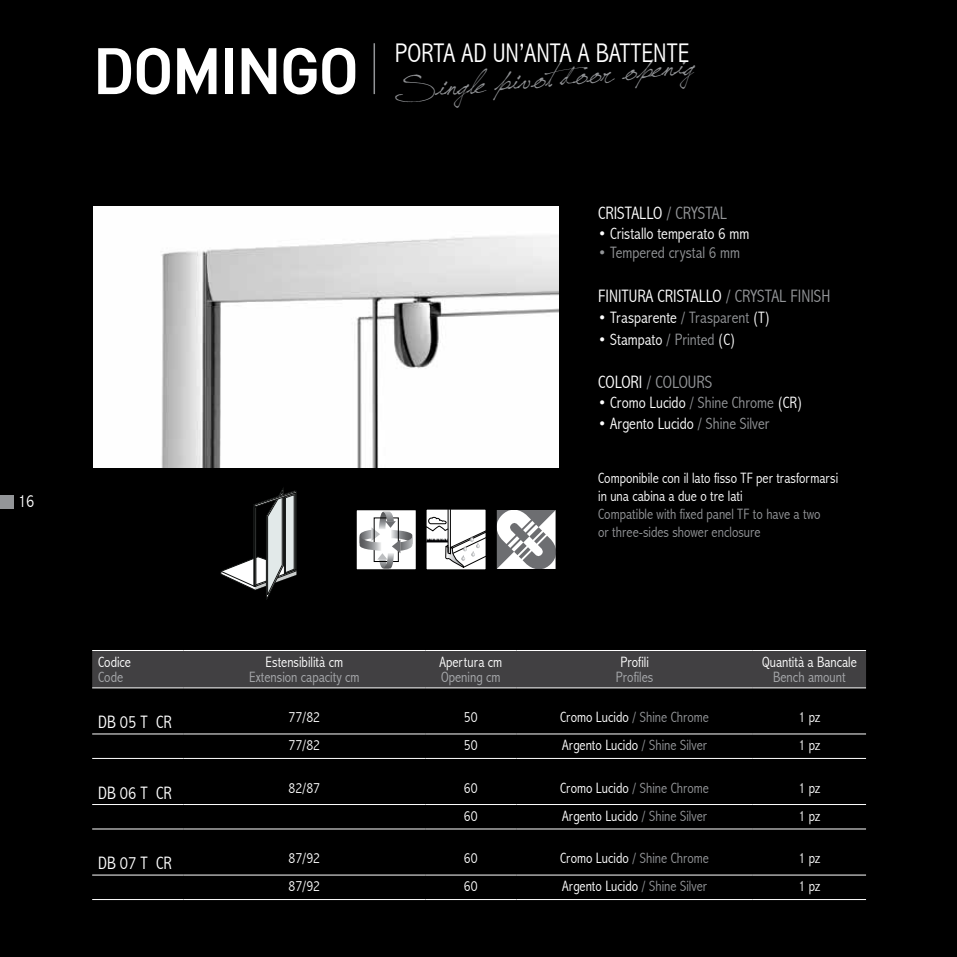
<style>
.page{position:relative;width:957px;height:957px;background:#000}
.page>*{position:absolute;margin:0;border:0;box-sizing:border-box;transform-origin:0 0}
.t1{font:700 64.5px "Abwechselnschrift";color:#fff}
.t2{font:37.35px "Jellyka Saint Andrew's Queen";color:#939598}
.t3{font:300 condensed 27px "Abadi";color:#fff}
.t4{font:300 condensed 18px "Abadi";color:#fff}
.t5{font:300 condensed 18px "Abadi";color:#939598}
.t6{font:300 condensed 16.5px "Abadi";color:#fff}
.t7{font:300 condensed 16.5px "Abadi";color:#939598}
.t8{font:300 condensed 15px/18px "Abadi";color:#fff}
.t9{font:300 condensed 15px/18px "Abadi";color:#939598}
.t10{font:300 condensed 15px "Abadi";color:#a7a9ac}
.s1{color:#939598}
.s2{color:#fff}
</style>
<div class="page">
<div style="left:0;top:495px;width:14px;height:13px;background:#939598"></div>
<hr style="left:373px;top:43px;width:2px;height:51px;background:#939598">
<img style="left:94px;top:206px;width:465px;height:262px">
<svg style="left:359px;top:510px;width:57px;height:60px;background:#d1d1d2"></svg>
<svg style="left:426px;top:509px;width:60px;height:59px;background:#d8d8d8"></svg>
<svg style="left:496px;top:510px;width:60px;height:59px;background:#b1b2b3"></svg>
<div style="left:92px;top:651px;width:774px;height:36px;background:#414042"></div>
<hr style="left:92px;top:650px;width:91px;height:1px;background:#fff">
<hr style="left:183px;top:650px;width:242px;height:1px;background:#fff">
<hr style="left:425px;top:650px;width:91px;height:1px;background:#fff">
<hr style="left:516px;top:650px;width:237px;height:1px;background:#fff">
<hr style="left:753px;top:650px;width:113px;height:1px;background:#fff">
<hr style="left:92px;top:687px;width:91px;height:1px;background:#fff">
<hr style="left:183px;top:687px;width:242px;height:1px;background:#fff">
<hr style="left:425px;top:687px;width:91px;height:1px;background:#fff">
<hr style="left:516px;top:687px;width:237px;height:1px;background:#fff">
<hr style="left:753px;top:687px;width:113px;height:1px;background:#fff">
<hr style="left:92px;top:733px;width:91px;height:1px;background:#fff">
<hr style="left:183px;top:733px;width:242px;height:1px;background:#fff">
<hr style="left:425px;top:733px;width:91px;height:1px;background:#fff">
<hr style="left:516px;top:733px;width:237px;height:1px;background:#fff">
<hr style="left:753px;top:733px;width:113px;height:1px;background:#fff">
<hr style="left:92px;top:758px;width:91px;height:1px;background:#fff">
<hr style="left:183px;top:758px;width:242px;height:1px;background:#fff">
<hr style="left:425px;top:758px;width:91px;height:1px;background:#fff">
<hr style="left:516px;top:758px;width:237px;height:1px;background:#fff">
<hr style="left:753px;top:758px;width:113px;height:1px;background:#fff">
<hr style="left:92px;top:804px;width:91px;height:1px;background:#fff">
<hr style="left:183px;top:804px;width:242px;height:1px;background:#fff">
<hr style="left:425px;top:804px;width:91px;height:1px;background:#fff">
<hr style="left:516px;top:804px;width:237px;height:1px;background:#fff">
<hr style="left:753px;top:804px;width:113px;height:1px;background:#fff">
<hr style="left:92px;top:828px;width:91px;height:1px;background:#fff">
<hr style="left:183px;top:828px;width:242px;height:1px;background:#fff">
<hr style="left:425px;top:828px;width:91px;height:1px;background:#fff">
<hr style="left:516px;top:828px;width:237px;height:1px;background:#fff">
<hr style="left:753px;top:828px;width:113px;height:1px;background:#fff">
<hr style="left:92px;top:875px;width:91px;height:1px;background:#fff">
<hr style="left:183px;top:875px;width:242px;height:1px;background:#fff">
<hr style="left:425px;top:875px;width:91px;height:1px;background:#fff">
<hr style="left:516px;top:875px;width:237px;height:1px;background:#fff">
<hr style="left:753px;top:875px;width:113px;height:1px;background:#fff">
<hr style="left:92px;top:899px;width:91px;height:1px;background:#fff">
<hr style="left:183px;top:899px;width:242px;height:1px;background:#fff">
<hr style="left:425px;top:899px;width:91px;height:1px;background:#fff">
<hr style="left:516px;top:899px;width:237px;height:1px;background:#fff">
<hr style="left:753px;top:899px;width:113px;height:1px;background:#fff">
<svg style="left:220px;top:488px;width:77px;height:112px"></svg>
<p class="t4" style="left:18px;top:491px;width:18px">16</p>
<h3 class="t3" style="left:395px;top:37px;width:296px">PORTA AD UN’ANTA A BATTENTE</h3>
<h1 class="t1" style="left:94px;top:33px;width:266px">DOMINGO</h1>
<h2 class="t2" style="left:393px;top:65px;width:300px;rotate:-5deg">Single pivot door openig</h2>
<p class="t8" style="left:98px;top:653px;width:34px">Codice</p>
<p class="t10" style="left:98px;top:668px;width:26px">Code</p>
<p class="t8" style="left:266px;top:653px;width:79px">Estensibilità cm</p>
<p class="t10" style="left:249px;top:668px;width:112px">Extension capacity cm</p>
<p class="t8" style="left:439px;top:653px;width:64px">Apertura cm</p>
<p class="t10" style="left:441px;top:668px;width:61px">Opening cm</p>
<p class="t4" style="left:598px;top:202px;width:130px">CRISTALLO <span class="s1">/ CRYSTAL</span></p>
<p class="t6" style="left:598px;top:223px;width:153px">• Cristallo temperato 6 mm</p>
<p class="t7" style="left:598px;top:243px;width:143px">• Tempered crystal 6 mm</p>
<p class="t4" style="left:598px;top:285px;width:234px">FINITURA CRISTALLO <span class="s1">/ CRYSTAL FINISH</span></p>
<p class="t6" style="left:598px;top:308px;width:173px">• Trasparente <span class="s1">/ Trasparent</span> (T)</p>
<p class="t6" style="left:598px;top:330px;width:138px">• Stampato <span class="s1">/ Printed</span> (C)</p>
<p class="t5" style="left:598px;top:371px;width:115px"><span class="s2">COLORI</span> / COLOURS</p>
<p class="t6" style="left:598px;top:393px;width:206px">• Cromo Lucido <span class="s1">/ Shine Chrome</span> (CR)</p>
<p class="t6" style="left:598px;top:414px;width:173px">• Argento Lucido <span class="s1">/ Shine Silver</span></p>
<p class="t8" style="left:598px;top:469px;width:242px">Componibile con il lato fisso TF per trasformarsi in una cabina a due o tre lati</p>
<p class="t9" style="left:598px;top:505px;width:224px">Compatible with fixed panel TF to have a two or three-sides shower enclosure</p>
<p class="t8" style="left:620px;top:653px;width:30px">Profili</p>
<p class="t10" style="left:616px;top:668px;width:39px">Profiles</p>
<p class="t8" style="left:762px;top:653px;width:96px">Quantità a Bancale</p>
<p class="t10" style="left:773px;top:668px;width:74px">Bench amount</p>
<p class="t4" style="left:98px;top:711px;width:75px">DB 05 T CR</p>
<p class="t8" style="left:288px;top:708px;width:33px">77/82</p>
<p class="t8" style="left:464px;top:708px;width:15px">50</p>
<p class="t9" style="left:560px;top:708px;width:150px"><span class="s2">Cromo Lucido</span> / Shine Chrome</p>
<p class="t8" style="left:798px;top:708px;width:24px">1 pz</p>
<p class="t8" style="left:288px;top:736px;width:33px">77/82</p>
<p class="t8" style="left:464px;top:736px;width:15px">50</p>
<p class="t8" style="left:562px;top:736px;width:146px">Argento Lucido <span class="s1">/ Shine Silver</span></p>
<p class="t8" style="left:798px;top:736px;width:24px">1 pz</p>
<p class="t4" style="left:98px;top:782px;width:75px">DB 06 T CR</p>
<p class="t8" style="left:288px;top:779px;width:33px">82/87</p>
<p class="t8" style="left:464px;top:779px;width:15px">60</p>
<p class="t9" style="left:560px;top:779px;width:150px"><span class="s2">Cromo Lucido</span> / Shine Chrome</p>
<p class="t8" style="left:798px;top:779px;width:24px">1 pz</p>
<p class="t8" style="left:464px;top:807px;width:15px">60</p>
<p class="t8" style="left:562px;top:807px;width:146px">Argento Lucido <span class="s1">/ Shine Silver</span></p>
<p class="t8" style="left:798px;top:807px;width:24px">1 pz</p>
<p class="t4" style="left:98px;top:852px;width:75px">DB 07 T CR</p>
<p class="t8" style="left:288px;top:849px;width:33px">87/92</p>
<p class="t8" style="left:464px;top:849px;width:15px">60</p>
<p class="t9" style="left:560px;top:849px;width:150px"><span class="s2">Cromo Lucido</span> / Shine Chrome</p>
<p class="t8" style="left:798px;top:849px;width:24px">1 pz</p>
<p class="t8" style="left:288px;top:877px;width:33px">87/92</p>
<p class="t8" style="left:464px;top:877px;width:15px">60</p>
<p class="t8" style="left:562px;top:877px;width:146px">Argento Lucido <span class="s1">/ Shine Silver</span></p>
<p class="t8" style="left:798px;top:877px;width:24px">1 pz</p>
</div>
